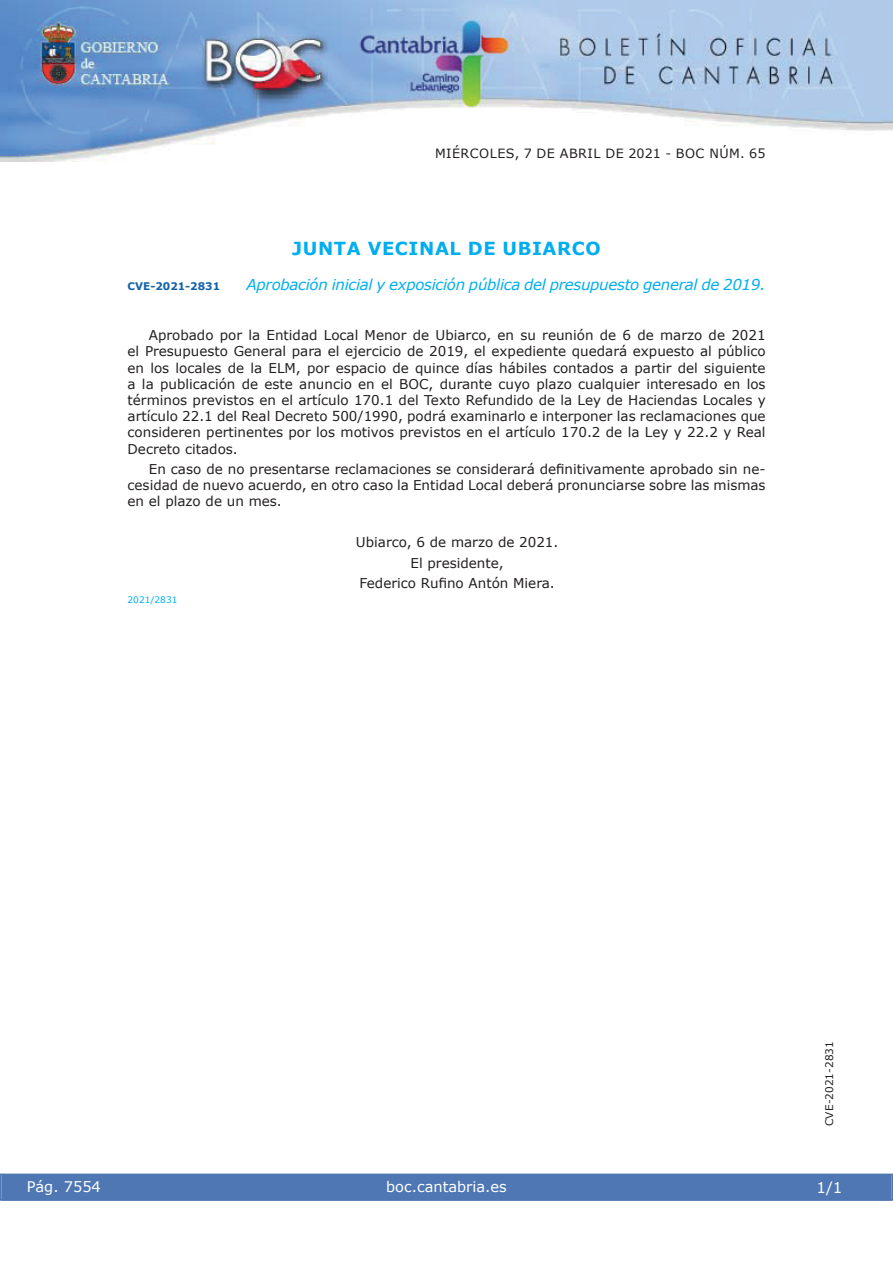
<style>
.page{position:relative;width:893px;height:1263px;background:#fff}
.page>*{position:absolute;margin:0;border:0;box-sizing:border-box;transform-origin:0 0}
.t1{font:700 18px "Verdana";letter-spacing:.035em;color:#00aeef}
.t2{font:italic 15px "Verdana";letter-spacing:-.02em;color:#00aeef}
.t3{font:15px "Verdana";color:#fff}
.t4{font:14.55px "Verdana";color:#fff}
.t5{font:13.5px/16.2px "Verdana";color:#231f20;text-align:justify}
.t6{font:12.75px "Verdana";letter-spacing:.035em;color:#231f20}
.t7{font:10.5px "Verdana";color:#231f20}
.t8{font:700 10.5px "Verdana";color:#1263a9}
.t9{font:9px "Verdana";color:#00aeef}
</style>
<div class="page">
<img style="left:0;top:0;width:893px;height:161px">
<div style="left:1px;top:1174px;width:890px;height:27px;background:#4f77b3"></div>
<div style="left:0;top:1174px;width:893px;height:27px;border:1px solid #4f77b3"></div>
<p class="t6" style="left:435px;top:145px;width:332px">MIÉRCOLES, 7 DE ABRIL DE 2021 - BOC NÚM. 65</p>
<h1 class="t1" style="left:292px;top:237px;width:310px">JUNTA VECINAL DE UBIARCO</h1>
<p class="t8" style="left:128px;top:279px;width:94px">CVE-2021-2831</p>
<p class="t2" style="left:247px;top:275px;width:520px">Aprobación inicial y exposición pública del presupuesto general de 2019.</p>
<p class="t5" style="left:128px;top:327px;width:639px;text-indent:21px">Aprobado por la Entidad Local Menor de Ubiarco, en su reunión de 6 de marzo de 2021 el Presupuesto General para el ejercicio de 2019, el expediente quedará expuesto al público en los locales de la ELM, por espacio de quince días hábiles contados a partir del siguiente a la publicación de este anuncio en el BOC, durante cuyo plazo cualquier interesado en los términos previstos en el artículo 170.1 del Texto Refundido de la Ley de Haciendas Locales y artículo 22.1 del Real Decreto 500/1990, podrá examinarlo e interponer las reclamaciones que consideren pertinentes por los motivos previstos en el artículo 170.2 de la Ley y 22.2 y Real Decreto citados.</p>
<p class="t5" style="left:128px;top:461px;width:639px;text-indent:21px">En caso de no presentarse reclamaciones se considerará definitivamente aprobado sin ne&shy;cesidad de nuevo acuerdo, en otro caso la Entidad Local deberá pronunciarse sobre las mismas en el plazo de un mes.</p>
<p class="t5" style="left:356px;top:532px;width:204px;line-height:20.4px;text-align:center">Ubiarco, 6 de marzo de 2021.<br>El presidente,<br>Federico Rufino Antón Miera.</p>
<p class="t9" style="left:128px;top:594px;width:51px">2021/2831</p>
<p class="t4" style="left:27px;top:1177px;width:76px">Pág. 7554</p>
<p class="t4" style="left:386px;top:1178px;width:122px">boc.cantabria.es</p>
<p class="t7" style="left:823px;top:1126px;width:87px;rotate:-90deg">CVE-2021-2831</p>
<p class="t3" style="left:816px;top:1178px;width:27px">1/1</p>
</div>
